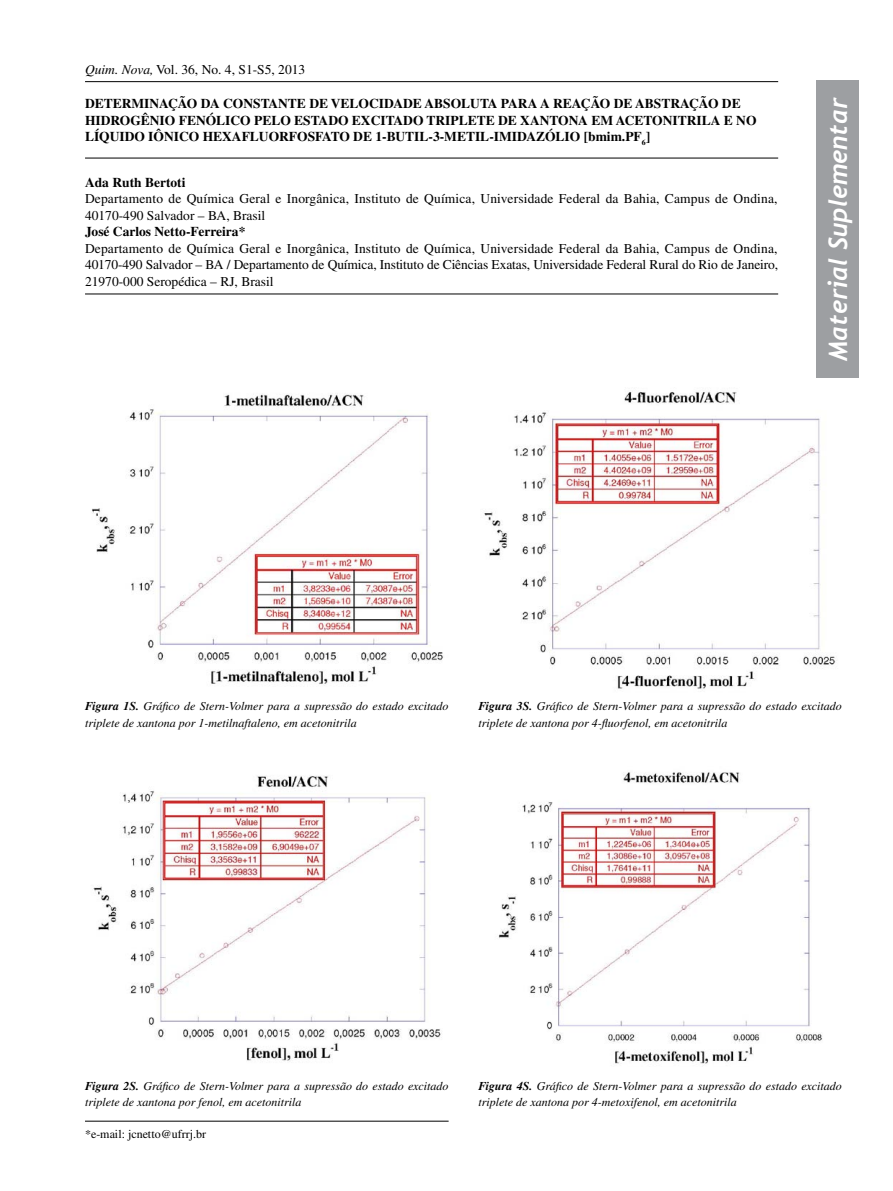
<style>
.page{position:relative;width:893px;height:1191px;background:#fff}
.page>*{position:absolute;margin:0;border:0;box-sizing:border-box;transform-origin:0 0}
.t1{font:italic 700 25.5px "Trebuchet";color:#fff}
.t2{font:13.5px/16.5px "Times";letter-spacing:.01em;color:#000}
.t3{font:700 13.5px/16.5px "Times";color:#000}
.t4{font:italic 12px/16.5px "Times";color:#000}
.t5{font:12px "Times";color:#000}
.s1{font-style:italic}
.s2{font-weight:700}
</style>
<div class="page">
<div style="left:816px;top:81px;width:43px;height:297px;background:#9d9fa2"></div>
<hr style="left:85px;top:1120px;width:364px;height:1px;background:#000">
<hr style="left:85px;top:81px;width:693px;height:1px;background:#000">
<hr style="left:85px;top:158px;width:693px;height:1px;background:#000">
<hr style="left:85px;top:293px;width:693px;height:1px;background:#000">
<img style="left:92px;top:393px;width:351px;height:291px">
<img style="left:484px;top:391px;width:352px;height:298px">
<img style="left:93px;top:776px;width:349px;height:285px">
<img style="left:498px;top:772px;width:324px;height:292px">
<p class="t2" style="left:85px;top:61px;width:222px"><span class="s1">Quim. Nova,</span> Vol. 36, No. 4, S1-S5, 2013</p>
<p class="t3" style="left:85px;top:95px;width:673px">DETERMINAÇÃO DA CONSTANTE DE VELOCIDADE ABSOLUTA PARA A REAÇÃO DE ABSTRAÇÃO DE<br>HIDROGÊNIO FENÓLICO PELO ESTADO EXCITADO TRIPLETE DE XANTONA EM ACETONITRILA E NO<br>LÍQUIDO IÔNICO HEXAFLUORFOSFATO DE 1-BUTIL-3-METIL-IMIDAZÓLIO [BMIM.PF<sub>6</sub>]</p>
<p class="t3" style="left:85px;top:174px;width:102px">ADA RUTH BERTOTI</p>
<p class="t2" style="left:85px;top:190px;width:694px">Departamento de Química Geral e Inorgânica, Instituto de Química, Universidade Federal da Bahia, Campus de Ondina,<br>40170-490 Salvador – BA, Brasil</p>
<p class="t3" style="left:85px;top:223px;width:162px">JOSÉ CARLOS NETTO-FERREIRA*</p>
<p class="t2" style="left:85px;top:240px;width:695px;text-align:justify">Departamento de Química Geral e Inorgânica, Instituto de Química, Universidade Federal da Bahia, Campus de Ondina, 40170-490 Salvador – BA / Departamento de Química, Instituto de Ciências Exatas, Universidade Federal Rural do Rio de Janeiro, 21970-000 Seropédica – RJ, Brasil</p>
<h1 class="t1" style="left:822px;top:361px;width:265px;rotate:-90deg">Material Suplementar</h1>
<p class="t4" style="left:85px;top:698px;width:365px"><span class="s2">Figura 1S.</span> Gráfico de Stern-Volmer para a supressão do estado excitado triplete de xantona por 1-metilnaftaleno, em acetonitrila</p>
<p class="t4" style="left:478px;top:698px;width:365px"><span class="s2">Figura 3S.</span> Gráfico de Stern-Volmer para a supressão do estado excitado triplete de xantona por 4-fluorfenol, em acetonitrila</p>
<p class="t4" style="left:85px;top:1077px;width:365px"><span class="s2">Figura 2S.</span> Gráfico de Stern-Volmer para a supressão do estado excitado triplete de xantona por fenol, em acetonitrila</p>
<p class="t4" style="left:478px;top:1077px;width:365px"><span class="s2">Figura 4S.</span> Gráfico de Stern-Volmer para a supressão do estado excitado triplete de xantona por 4-metoxifenol, em acetonitrila</p>
<p class="t5" style="left:85px;top:1127px;width:123px">*e-mail: jcnetto@ufrrj.br</p>
</div>
